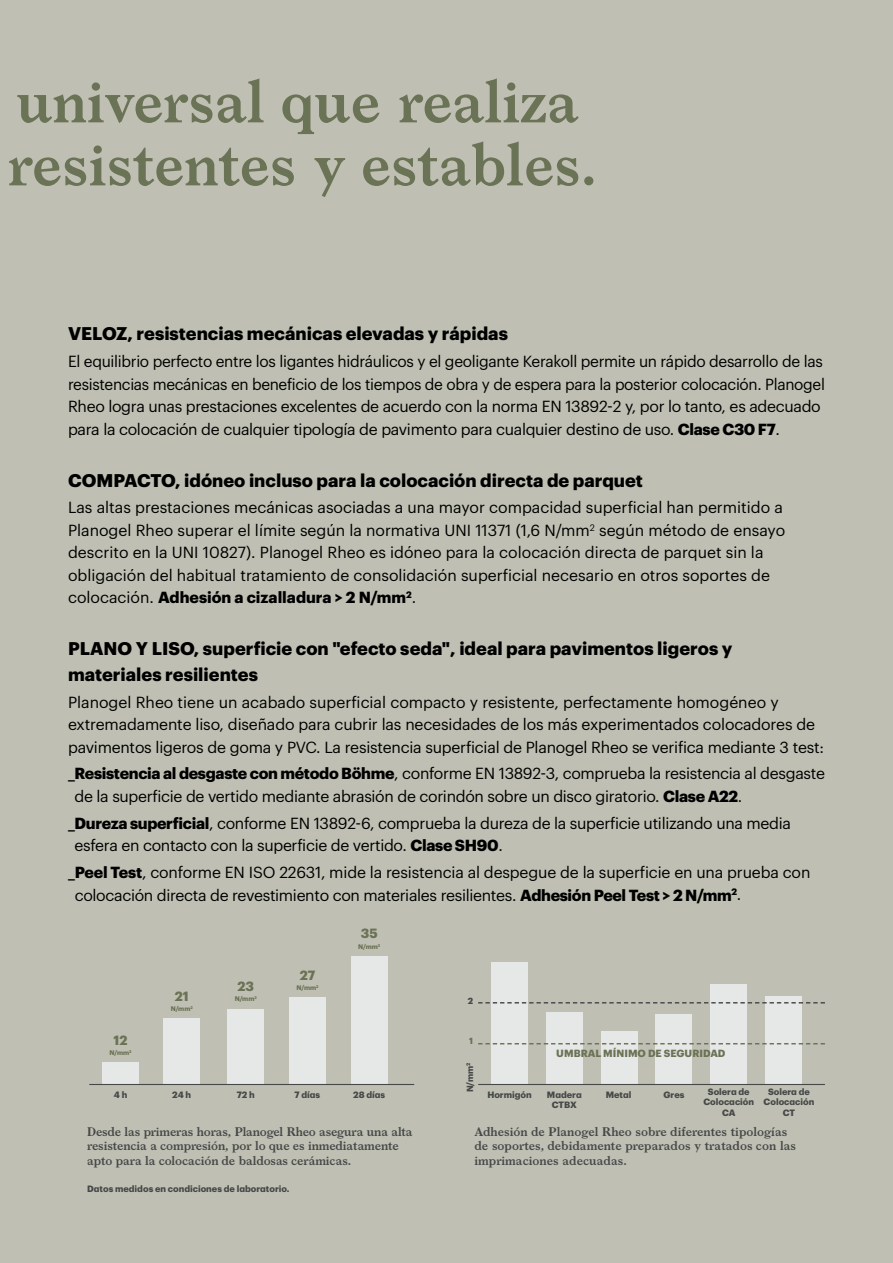
<style>
.page{position:relative;width:893px;height:1263px;background:#fff}
.page>*{position:absolute;margin:0;border:0;box-sizing:border-box;transform-origin:0 0}
.t1{font:600 57px/63px "Larish Neue";color:#6b7356}
.t2{font:700 18px/25.5px "Graphik";color:#000}
.t3{font:15.75px/22.5px "Graphik";letter-spacing:-.015em;color:#000}
.t4{font:700 13.05px "Graphik";color:#6b7356}
.t5{font:600 12px/14.4px "Larish Neue";letter-spacing:-.01em;color:#474949}
.t6{font:700 10.2px "Graphik";color:#6b7356}
.t7{font:700 9px/10.4px "Graphik";color:#474949;text-align:center}
.t8{font:700 8.7px "Graphik";color:#474949}
.t9{font:700 8.7px "Graphik";color:#6b7356}
.t10{font:700 6.6px "Graphik";color:#6b7356}
.s1{font-weight:700}
</style>
<div class="page">
<div style="left:0;top:0;width:892px;height:1263px;background:#bfc0b3"></div>
<div style="left:102px;top:1062px;width:37px;height:23px;background:#e6e7e7"></div>
<div style="left:163px;top:1018px;width:37px;height:67px;background:#e6e7e7"></div>
<div style="left:227px;top:1009px;width:37px;height:76px;background:#e6e7e7"></div>
<div style="left:289px;top:997px;width:37px;height:88px;background:#e6e7e7"></div>
<div style="left:351px;top:956px;width:37px;height:129px;background:#e6e7e7"></div>
<hr style="left:89px;top:1084px;width:325px;height:1px;background:#474949">
<div style="left:491px;top:962px;width:37px;height:123px;background:#e6e7e7"></div>
<div style="left:546px;top:1012px;width:37px;height:73px;background:#e6e7e7"></div>
<div style="left:601px;top:1031px;width:36px;height:54px;background:#e6e7e7"></div>
<div style="left:656px;top:1015px;width:36px;height:70px;background:#e6e7e7"></div>
<div style="left:710px;top:985px;width:37px;height:100px;background:#e6e7e7"></div>
<div style="left:765px;top:996px;width:37px;height:89px;background:#e6e7e7"></div>
<hr style="left:478px;top:1084px;width:347px;height:1px;background:#474949">
<svg style="left:478px;top:1043px;width:347px;height:1px"></svg>
<svg style="left:478px;top:1002px;width:347px;height:1px"></svg>
<h1 class="t1" style="left:8px;top:66px;width:590px">universal que realiza resistentes y estables.</h1>
<p class="t2" style="left:68px;top:319px;width:441px">VELOZ, resistencias mecánicas elevadas y rápidas</p>
<p class="t3" style="left:68px;top:349px;width:758px">El equilibrio perfecto entre los ligantes hidráulicos y el geoligante Kerakoll permite un rápido desarrollo de las resistencias mecánicas en beneficio de los tiempos de obra y de espera para la posterior colocación. Planogel Rheo logra unas prestaciones excelentes de acuerdo con la norma EN 13892-2 y, por lo tanto, es adecuado para la colocación de cualquier tipología de pavimento para cualquier destino de uso. <span class="s1">Clase C30 F7</span>.</p>
<p class="t2" style="left:68px;top:466px;width:576px">COMPACTO, idóneo incluso para la colocación directa de parquet</p>
<p class="t3" style="left:68px;top:495px;width:719px">Las altas prestaciones mecánicas asociadas a una mayor compacidad superficial han permitido a Planogel Rheo superar el límite según la normativa UNI 11371 (1,6 N/mm<sup>2</sup> según método de ensayo descrito en la UNI 10827). Planogel Rheo es idóneo para la colocación directa de parquet sin la obligación del habitual tratamiento de consolidación superficial necesario en otros soportes de colocación. <span class="s1">Adhesión a cizalladura &gt; 2 N/mm</span><sup>2</sup>.</p>
<p class="t2" style="left:68px;top:634px;width:666px">PLANO Y LISO, superficie con "efecto seda", ideal para pavimentos ligeros y materiales resilientes</p>
<p class="t3" style="left:68px;top:689px;width:758px">Planogel Rheo tiene un acabado superficial compacto y resistente, perfectamente homogéneo y extremadamente liso, diseñado para cubrir las necesidades de los más experimentados colocadores de pavimentos ligeros de goma y PVC. La resistencia superficial de Planogel Rheo se verifica mediante 3 test:</p>
<p class="t3" style="left:75px;top:761px;width:752px;text-indent:-7px"><span class="s1">_Resistencia al desgaste con método Böhme</span>, conforme EN 13892-3, comprueba la resistencia al desgaste de la superficie de vertido mediante abrasión de corindón sobre un disco giratorio. <span class="s1">Clase A22</span>.</p>
<p class="t3" style="left:75px;top:810px;width:718px;text-indent:-7px"><span class="s1">_Dureza superficial</span>, conforme EN 13892-6, comprueba la dureza de la superficie utilizando una media esfera en contacto con la superficie de vertido. <span class="s1">Clase SH90</span>.</p>
<p class="t3" style="left:75px;top:860px;width:737px;text-indent:-7px"><span class="s1">_Peel Test</span>, conforme EN ISO 22631, mide la resistencia al despegue de la superficie en una prueba con colocación directa de revestimiento con materiales resilientes. <span class="s1">Adhesión Peel Test &gt; 2 N/mm</span><sup>2</sup>.</p>
<p class="t4" style="left:114px;top:1030px;width:15px">12</p>
<p class="t10" style="left:110px;top:1048px;width:24px">N/mm<sup>2</sup></p>
<p class="t4" style="left:175px;top:986px;width:15px">21</p>
<p class="t10" style="left:171px;top:1003px;width:24px">N/mm<sup>2</sup></p>
<p class="t4" style="left:237px;top:976px;width:18px">23</p>
<p class="t10" style="left:235px;top:994px;width:24px">N/mm<sup>2</sup></p>
<p class="t4" style="left:300px;top:965px;width:17px">27</p>
<p class="t10" style="left:296px;top:982px;width:24px">N/mm<sup>2</sup></p>
<p class="t4" style="left:361px;top:923px;width:18px">35</p>
<p class="t10" style="left:358px;top:941px;width:24px">N/mm<sup>2</sup></p>
<p class="t8" style="left:468px;top:994px;width:7px">2</p>
<p class="t9" style="left:469px;top:1034px;width:5px">1</p>
<p class="t6" style="left:556px;top:1045px;width:171px">UMBRAL MÍNIMO DE SEGURIDAD</p>
<p class="t8" style="left:463px;top:1092px;width:31px;rotate:-90deg">N/mm<sup>2</sup></p>
<p class="t7" style="left:114px;top:1089px;width:15px">4 h</p>
<p class="t7" style="left:487px;top:1089px;width:46px">Hormigón</p>
<p class="t7" style="left:172px;top:1089px;width:20px">24 h</p>
<p class="t7" style="left:237px;top:1089px;width:20px">72 h</p>
<p class="t7" style="left:295px;top:1089px;width:27px">7 días</p>
<p class="t7" style="left:353px;top:1089px;width:33px">28 días</p>
<p class="t7" style="left:547px;top:1089px;width:36px">Madera</p>
<p class="t7" style="left:606px;top:1089px;width:27px">Metal</p>
<p class="t7" style="left:663px;top:1089px;width:22px">Gres</p>
<p class="t7" style="left:552px;top:1099px;width:27px">CTBX</p>
<p class="t7" style="left:703px;top:1086px;width:52px">Solera de<br>Colocación<br>CA</p>
<p class="t7" style="left:764px;top:1086px;width:52px">Solera de<br>Colocación<br>CT</p>
<p class="t5" style="left:87px;top:1123px;width:327px">Desde las primeras horas, Planogel Rheo asegura una alta resistencia a compresión, por lo que es inmediatamente apto para la colocación de baldosas cerámicas.</p>
<p class="t7" style="left:87px;top:1183px;width:204px">Datos medidos en condiciones de laboratorio.</p>
<p class="t5" style="left:474px;top:1123px;width:323px">Adhesión de Planogel Rheo sobre diferentes tipologías de soportes, debidamente preparados y tratados con las imprimaciones adecuadas.</p>
</div>
